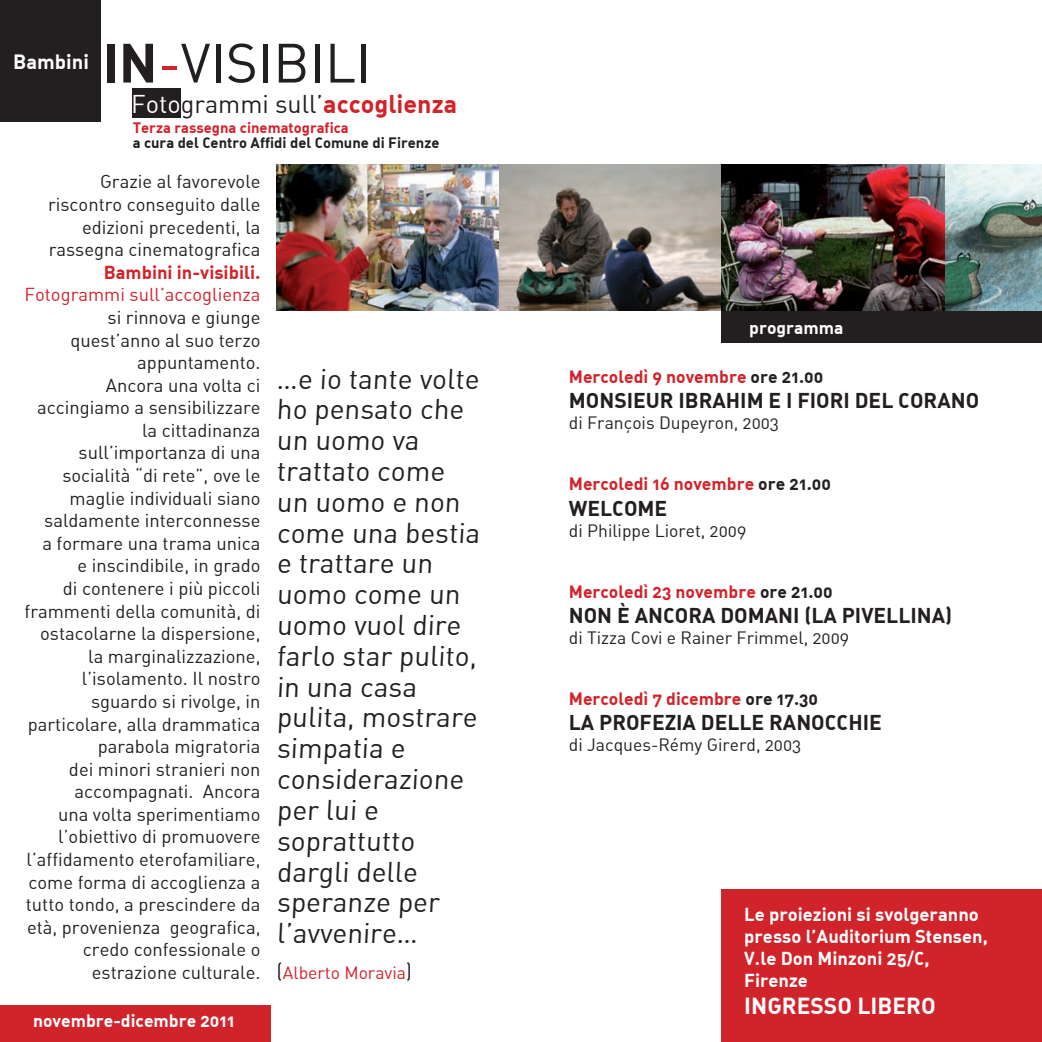
<style>
.page{position:relative;width:1042px;height:1042px;background:#fff}
.page>*{position:absolute;margin:0;border:0;box-sizing:border-box;transform-origin:0 0}
.t1{font:54.43px "DIN Alternate";color:#231f20}
.t2{font:28px/30.8px "DIN Alternate";color:#231f20}
.t3{font:25.2px "DIN Alternate";color:#231f20}
.t4{font:700 22.75px "DIN Alternate";color:#fff}
.t5{font:700 21px "DIN Alternate";color:#231f20}
.t6{font:700 20.12px "DIN Alternate";color:#fff}
.t7{font:18.38px/22.6px "DIN Alternate";color:#231f20;text-align:right}
.t8{font:700 18.38px "DIN Alternate";color:#fff}
.t9{font:700 17.5px "DIN Alternate";color:#d1232a}
.t10{font:17.5px "DIN Alternate";color:#231f20}
.t11{font:700 17.5px "DIN Alternate";color:#fff}
.t12{font:17.5px "DIN Alternate";color:#d1232a}
.t13{font:700 14.7px "DIN Alternate";color:#231f20}
.t14{font:700 14.7px "DIN Alternate";color:#d1232a}
.s1{font-weight:700}
.s2{color:#d1232a}
.s3{color:#fff}
.s4{font-weight:700;color:#d1232a}
.s5{font-size:21px;color:#231f20}
.s6{color:#231f20}
</style>
<div class="page">
<div style="left:722px;top:889px;width:320px;height:153px;background:#d1232a"></div>
<div style="left:0;top:1005px;width:271px;height:37px;background:#d1232a"></div>
<div style="left:0;top:0;width:101px;height:121px;background:#231f20"></div>
<div style="left:132px;top:88px;width:49px;height:30px;background:#231f20"></div>
<div style="left:722px;top:293px;width:320px;height:50px;background:#231f20"></div>
<img style="left:277px;top:165px;width:765px;height:145px">
<p class="t6" style="left:13px;top:49px;width:77px">Bambini</p>
<p class="t1" style="left:102px;top:29px;width:271px"><span class="s1">IN</span><span class="s2">-</span>VISIBILI</p>
<p class="t3" style="left:131px;top:88px;width:327px"><span class="s3">Foto</span>grammi sull’<span class="s4">accoglienza</span></p>
<p class="t14" style="left:133px;top:118px;width:218px">Terza rassegna cinematografica</p>
<p class="t13" style="left:133px;top:133px;width:308px">a cura del Centro Affidi del Comune di Firenze</p>
<p class="t7" style="left:48px;top:170px;width:214px">Grazie al favorevole riscontro conseguito dalle edizioni precedenti, la rassegna cinematografica<br><span class="s4">Bambini in-visibili.</span></p>
<p class="t7" style="left:24px;top:283px;width:237px"><span class="s2">Fotogrammi sull’accoglienza </span>si rinnova e giunge quest’anno al suo terzo appuntamento.</p>
<p class="t7" style="left:25px;top:373px;width:237px">Ancora una volta ci accingiamo a sensibilizzare la cittadinanza sull’importanza di una socialità “di rete”, ove le maglie individuali siano saldamente interconnesse<br>a formare una trama unica<br>e inscindibile, in grado<br>di contenere i più piccoli frammenti della comunità, di ostacolarne la dispersione, la marginalizzazione, l’isolamento. Il nostro sguardo si rivolge, in particolare, alla drammatica parabola migratoria<br>dei minori stranieri non accompagnati. Ancora<br>una volta sperimentiamo l’obiettivo di promuovere l’affidamento eterofamiliare, come forma di accoglienza a tutto tondo, a prescindere da età, provenienza geografica, credo confessionale o estrazione culturale.</p>
<p class="t11" style="left:33px;top:1009px;width:203px">novembre-dicembre 2011</p>
<p class="t2" style="left:277px;top:362px;width:207px">…e io tante volte ho pensato che un uomo va trattato come un uomo e non come una bestia e trattare un uomo come un uomo vuol dire farlo star pulito, in una casa pulita, mostrare simpatia e considerazione per lui e soprattutto dargli delle speranze per l’avvenire…</p>
<p class="t12" style="left:277px;top:961px;width:137px"><span class="s5">(</span>Alberto Moravia<span class="s5">)</span></p>
<p class="t11" style="left:749px;top:316px;width:96px">programma</p>
<p class="t9" style="left:569px;top:365px;width:256px">Mercoledì 9 novembre <span class="s6">ore 21.00</span></p>
<p class="t5" style="left:569px;top:387px;width:412px">MONSIEUR IBRAHIM E I FIORI DEL CORANO</p>
<p class="t10" style="left:569px;top:412px;width:212px">di François Dupeyron, 2003</p>
<p class="t9" style="left:569px;top:472px;width:264px">Mercoledi 16 novembre <span class="s6">ore 21.00</span></p>
<p class="t5" style="left:569px;top:494px;width:100px">WELCOME</p>
<p class="t10" style="left:569px;top:519px;width:179px">di Philippe Lioret, 2009</p>
<p class="t9" style="left:569px;top:580px;width:265px">Mercoledì 23 novembre <span class="s6">ore 21.00</span></p>
<p class="t5" style="left:569px;top:602px;width:385px">NON È ANCORA DOMANI (LA PIVELLINA)</p>
<p class="t10" style="left:569px;top:627px;width:282px">di Tizza Covi e Rainer Frimmel, 2009</p>
<p class="t9" style="left:569px;top:687px;width:251px">Mercoledì 7 dicembre <span class="s6">ore 17.30</span></p>
<p class="t5" style="left:569px;top:709px;width:315px">LA PROFEZIA DELLE RANOCCHIE</p>
<p class="t10" style="left:569px;top:734px;width:234px">di Jacques-Rémy Girerd, 2003</p>
<p class="t8" style="left:744px;top:902px;width:236px">Le proiezioni si svolgeranno</p>
<p class="t8" style="left:744px;top:924px;width:245px">presso l’Auditorium Stensen,</p>
<p class="t8" style="left:744px;top:946px;width:187px">V.le Don Minzoni 25/C,</p>
<p class="t8" style="left:744px;top:968px;width:65px">Firenze</p>
<p class="t4" style="left:744px;top:991px;width:193px">INGRESSO LIBERO</p>
</div>
